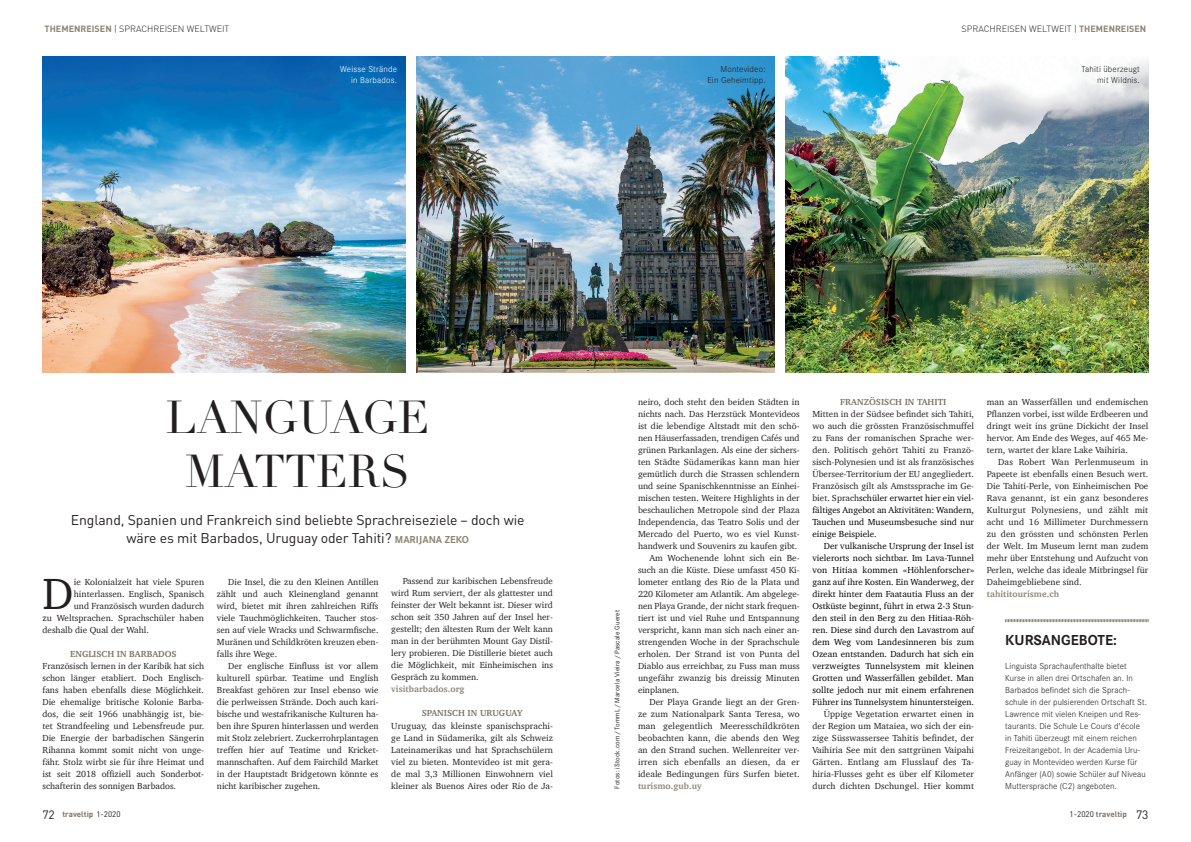
<style>
.page{position:relative;width:1191px;height:842px;background:#fff}
.page>*{position:absolute;margin:0;border:0;box-sizing:border-box;transform-origin:0 0}
.t1{font:45px/54px "Didot";color:#231f20;text-align:center}
.t2{font:44.8px "Charter";color:#231f20}
.t3{font:700 15px "Corporate S";color:#231f20}
.t4{font:14px/18px "DIN";letter-spacing:-.01em;color:#231f20;text-align:center}
.t5{font:9px/12px "Charter";color:#231f20;text-align:justify}
.t6{font:9px/12px "Charter";letter-spacing:.005em;color:#000;text-align:justify}
.t7{font:300 9px/12px "Corporate S";letter-spacing:.005em;color:#231f20;text-align:right}
.t8{font:300 9px "DIN";color:#231f20}
.t9{font:700 9px "Charter";letter-spacing:.005em;color:#7c7463}
.t10{font:700 9px "Charter";letter-spacing:.005em;color:#8c8473}
.t11{font:300 9px/11px "Corporate S";letter-spacing:.02em;color:#fff;text-align:right}
.t12{font:700 8px "DIN";color:#7c7463}
.t13{font:7px "Corporate S";letter-spacing:.02em;color:#231f20}
.s1{font-weight:700;color:#8c8473}
.s2{font-family:"Corporate S";font-weight:700;font-size:10.5px;color:#8c8473}
.s3{font-weight:400;font-size:12px;color:#231f20}
.s4{font-weight:400;color:#231f20}
.s5{color:#000}
</style>
<div class="page">
<img style="left:417px;top:57px;width:357px;height:316px">
<img style="left:785px;top:57px;width:363px;height:316px">
<img style="left:43px;top:57px;width:362px;height:316px">
<svg style="left:1005px;top:619px;width:143px;height:3px"></svg>
<p class="t8" style="left:45px;top:23px;width:186px"><span class="s1">THEMENREISEN</span> | SPRACHREISEN WELTWEIT</p>
<p class="t8" style="left:961px;top:23px;width:186px">SPRACHREISEN WELTWEIT | <span class="s1">THEMENREISEN</span></p>
<p class="t11" style="left:340px;top:64px;width:58px">Weisse Strände in Barbados.</p>
<p class="t7" style="left:707px;top:64px;width:60px;line-height:11px">Montevideo:<br>Ein Geheimtipp.</p>
<p class="t7" style="left:1081px;top:64px;width:60px;line-height:11px">Tahiti überzeugt mit Wildnis.</p>
<h1 class="t1" style="left:166px;top:391px;width:265px">LANGUAGE<br>MATTERS</h1>
<h3 class="t4" style="left:71px;top:510px;width:455px">England, Spanien und Frankreich sind beliebte Sprachreiseziele – doch wie wäre es mit Barbados, Uruguay oder Tahiti? <span class="s2">MARIJANA ZEKO</span></h3>
<h2 class="t2" style="left:43px;top:555px;width:33px">D</h2>
<p class="t5" style="left:74px;top:575px;width:132px">ie Kolonialzeit hat viele Spuren</p>
<p class="t5" style="left:74px;top:587px;width:132px">hinterlassen. Englisch, Spanisch</p>
<p class="t5" style="left:74px;top:599px;width:132px">und Französisch wurden dadurch</p>
<p class="t5" style="left:43px;top:611px;width:163px">zu Weltsprachen. Sprachschüler haben</p>
<p class="t5" style="left:43px;top:623px;width:108px">deshalb die Qual der Wahl.</p>
<p class="t9" style="left:70px;top:646px;width:108px">ENGLISCH IN BARBADOS</p>
<p class="t5" style="left:43px;top:659px;width:163px">Französisch lernen in der Karibik hat sich schon länger etabliert. Doch Englisch&shy;fans haben ebenfalls diese Möglichkeit.<br>Die ehemalige britische Kolonie Barba&shy;dos, die seit 1966 unabhängig ist, bie&shy;tet Strandfeeling und Lebensfreude pur.<br>Die Energie der barbadischen Sängerin Rihanna kommt somit nicht von unge&shy;fähr. Stolz wirbt sie für ihre Heimat und ist seit 2018 offiziell auch Sonderbot&shy;schafterin des sonnigen Barbados.</p>
<p class="t12" style="left:43px;top:809px;width:80px"><span class="s3">72</span> traveltip <span class="s4">1-2020</span></p>
<p class="t5" style="left:217px;top:575px;width:163px;text-indent:11px">Die Insel, die zu den Kleinen Antillen zählt und auch Kleinengland genannt wird, bietet mit ihren zahlreichen Riffs viele Tauchmöglichkeiten. Taucher stos&shy;sen auf viele Wracks und Schwarmfische.<br>Muränen und Schildkröten kreuzen eben&shy;falls ihre Wege.</p>
<p class="t5" style="left:217px;top:659px;width:163px;text-indent:11px">Der englische Einfluss ist vor allem kulturell spürbar. Teatime und English Breakfast gehören zur Insel ebenso wie die perlweissen Strände. Doch auch kari&shy;bische und westafrikanische Kulturen ha&shy;ben ihre Spuren hinterlassen und werden mit Stolz zelebriert. Zuckerrohrplantagen treffen hier auf Teatime und Kricket&shy;mannschaften. Auf dem Fairchild Market in der Hauptstadt Bridgetown könnte es nicht karibischer zugehen.</p>
<p class="t5" style="left:391px;top:575px;width:163px;text-indent:11px">Passend zur karibischen Lebensfreude wird Rum serviert, der als glattester und feinster der Welt bekannt ist. Dieser wird schon seit 350 Jahren auf der Insel her&shy;gestellt; den ältesten Rum der Welt kann man in der berühmten Mount Gay Distil&shy;lery probieren. Die Distillerie bietet auch die Möglichkeit, mit Einheimischen ins Gespräch zu kommen.</p>
<p class="t10" style="left:391px;top:682px;width:75px">visitbarbados.org</p>
<p class="t9" style="left:422px;top:706px;width:102px">SPANISCH IN URUGUAY</p>
<p class="t5" style="left:391px;top:719px;width:163px">Uruguay, das kleinste spanischsprachi&shy;ge Land in Südamerika, gilt als Schweiz Lateinamerikas und hat Sprachschülern viel zu bieten. Montevideo ist mit gera&shy;de mal 3,3 Millionen Einwohnern viel kleiner als Buenos Aires oder Rio de Ja-</p>
<p class="t13" style="left:613px;top:789px;width:180px;rotate:-90deg">Fotos: iStock.com / TommL / Marcela Vieira / Pascale Gueret</p>
<p class="t5" style="left:638px;top:395px;width:163px">neiro, doch steht den beiden Städten in</p>
<p class="t5" style="left:638px;top:407px;width:163px">nichts nach. Das Herzstück Montevideos</p>
<p class="t5" style="left:638px;top:419px;width:163px">ist die lebendige Altstadt mit den schö-</p>
<p class="t5" style="left:638px;top:431px;width:163px">nen Häuserfassaden, trendigen Cafés und</p>
<p class="t5" style="left:638px;top:443px;width:163px">grünen Parkanlagen. Als eine der sichers-</p>
<p class="t5" style="left:638px;top:455px;width:163px">ten Städte Südamerikas kann man hier</p>
<p class="t5" style="left:638px;top:467px;width:163px">gemütlich durch die Strassen schlendern</p>
<p class="t5" style="left:638px;top:479px;width:163px">und seine Spanischkenntnisse an Einhei-</p>
<p class="t5" style="left:638px;top:491px;width:163px">mischen testen. Weitere Highlights in der</p>
<p class="t5" style="left:638px;top:503px;width:163px">beschaulichen Metropole sind der Plaza</p>
<p class="t5" style="left:638px;top:515px;width:163px">Independencia, das Teatro Solis und der</p>
<p class="t5" style="left:638px;top:527px;width:163px">Mercado del Puerto, wo es viel Kunst-</p>
<p class="t5" style="left:638px;top:539px;width:161px">handwerk und Souvenirs zu kaufen gibt.</p>
<p class="t5" style="left:649px;top:551px;width:152px">Am Wochenende lohnt sich ein Be-</p>
<p class="t5" style="left:638px;top:563px;width:163px">such an die Küste. Diese umfasst 450 Ki-</p>
<p class="t5" style="left:638px;top:575px;width:163px">lometer entlang des Rio de la Plata und</p>
<p class="t5" style="left:638px;top:587px;width:163px">220 Kilometer am Atlantik. Am abgelege-</p>
<p class="t5" style="left:638px;top:599px;width:163px">nen Playa Grande, der nicht stark frequen-</p>
<p class="t5" style="left:638px;top:611px;width:163px">tiert ist und viel Ruhe und Entspannung</p>
<p class="t5" style="left:638px;top:623px;width:163px">verspricht, kann man sich nach einer an-</p>
<p class="t5" style="left:638px;top:635px;width:163px">strengenden Woche in der Sprachschule</p>
<p class="t5" style="left:638px;top:647px;width:163px">erholen. Der Strand ist von Punta del</p>
<p class="t5" style="left:638px;top:659px;width:163px">Diablo aus erreichbar, zu Fuss man muss</p>
<p class="t5" style="left:638px;top:671px;width:163px">ungefähr zwanzig bis dreissig Minuten</p>
<p class="t5" style="left:638px;top:683px;width:43px">einplanen.</p>
<p class="t5" style="left:649px;top:695px;width:152px">Der Playa Grande liegt an der Gren-</p>
<p class="t5" style="left:638px;top:707px;width:163px">ze zum Nationalpark Santa Teresa, wo</p>
<p class="t5" style="left:638px;top:719px;width:163px">man gelegentlich Meeresschildkröten</p>
<p class="t5" style="left:638px;top:731px;width:163px">beobachten kann, die abends den Weg</p>
<p class="t5" style="left:638px;top:743px;width:163px">an den Strand suchen. Wellenreiter ver-</p>
<p class="t5" style="left:638px;top:755px;width:163px">irren sich ebenfalls an diesen, da er</p>
<p class="t5" style="left:638px;top:767px;width:163px">ideale Bedingungen fürs Surfen bietet.</p>
<p class="t10" style="left:638px;top:778px;width:65px">turismo.gub.uy</p>
<p class="t9" style="left:840px;top:394px;width:108px">FRANZÖSISCH IN TAHITI</p>
<p class="t5" style="left:812px;top:407px;width:163px">Mitten in der Südsee befindet sich Tahiti, wo auch die grössten Französischmuffel zu Fans der romanischen Sprache wer&shy;den. Politisch gehört Tahiti zu Franzö&shy;sisch-Polynesien und ist als französisches Übersee-Territorium der EU angegliedert.<br>Französisch gilt als Amstssprache im Ge&shy;biet. Sprach<span class="s5">schüler erwartet hier ein viel&shy;fältiges Angebot an Aktivitäten: Wandern, Tauchen und Museumsbesuche sind nur einige Beispiele.</span></p>
<p class="t6" style="left:812px;top:539px;width:163px;text-indent:11px">Der vulkanische Ursprung der Insel ist vielerorts noch sichtbar. Im Lava-Tunnel von Hitiaa kommen «Höhlenforscher» ganz auf ihre Kosten. Ein Wanderweg, der direkt hinter dem Faatautia Fluss an der Ostküste beginnt, führt in etwa 2-3 Stun&shy;den steil in den Berg zu den Hitiaa-Röh&shy;ren. Diese sind durch den Lavastrom auf dem Weg vom Landesinneren bis zum Ozean entstanden. Dadurch hat sich ein verzweigtes Tunnelsystem mit kleinen Grotten und Wasserfällen gebildet. Man sollte jedoch nur mit einem erfahrenen Führer ins Tunnelsystem hinuntersteigen.</p>
<p class="t5" style="left:812px;top:707px;width:163px;text-indent:11px">Üppige Vegetation erwartet einen in der Region um Mataiea, wo sich der ein&shy;zige Süsswassersee Tahitis befindet, der Vaihiria See mit den sattgrünen Vaipahi Gärten. Entlang am Flusslauf des Ta&shy;hiria-Flusses geht es über elf Kilometer durch dichten Dschungel. Hier kommt</p>
<p class="t5" style="left:986px;top:395px;width:163px">man an Wasserfällen und endemischen Pflanzen vorbei, isst wilde Erdbeeren und dringt weit ins grüne Dickicht der Insel hervor. Am Ende des Weges, auf 465 Me&shy;tern, wartet der klare Lake Vaihiria.</p>
<p class="t5" style="left:986px;top:455px;width:163px;text-indent:11px">Das Robert Wan Perlenmuseum in Papeete ist ebenfalls einen Besuch wert.<br>Die Tahiti-Perle, von Einheimischen Poe Rava genannt, ist ein ganz besonderes Kulturgut Polynesiens, und zählt mit acht und 16 Millimeter Durchmessern zu den grössten und schönsten Perlen der Welt. Im Museum lernt man zudem mehr über Entstehung und Aufzucht von Perlen, welche das ideale Mitbringsel für Daheimgebliebene sind.</p>
<p class="t10" style="left:986px;top:586px;width:74px">tahititourisme.ch</p>
<h3 class="t3" style="left:1005px;top:631px;width:113px">KURSANGEBOTE:</h3>
<p class="t7" style="left:1005px;top:660px;width:143px;text-align:left">Linguista Sprachaufenthalte bietet Kurse in allen drei Ortschafen an. In Barbados befindet sich die Sprach&shy;schule in der pulsierenden Ortschaft St.<br>Lawrence mit vielen Kneipen und Res&shy;taurants. Die Schule Le Cours d'école in Tahiti überzeugt mit einem reichen Freizeitangebot. In der Academia Uru&shy;guay in Montevideo werden Kurse für Anfänger (A0) sowie Schüler auf Niveau Muttersprache (C2) angeboten.</p>
<p class="t12" style="left:1069px;top:809px;width:80px"><span class="s4">1-2020</span> traveltip <span class="s3">73</span></p>
</div>
